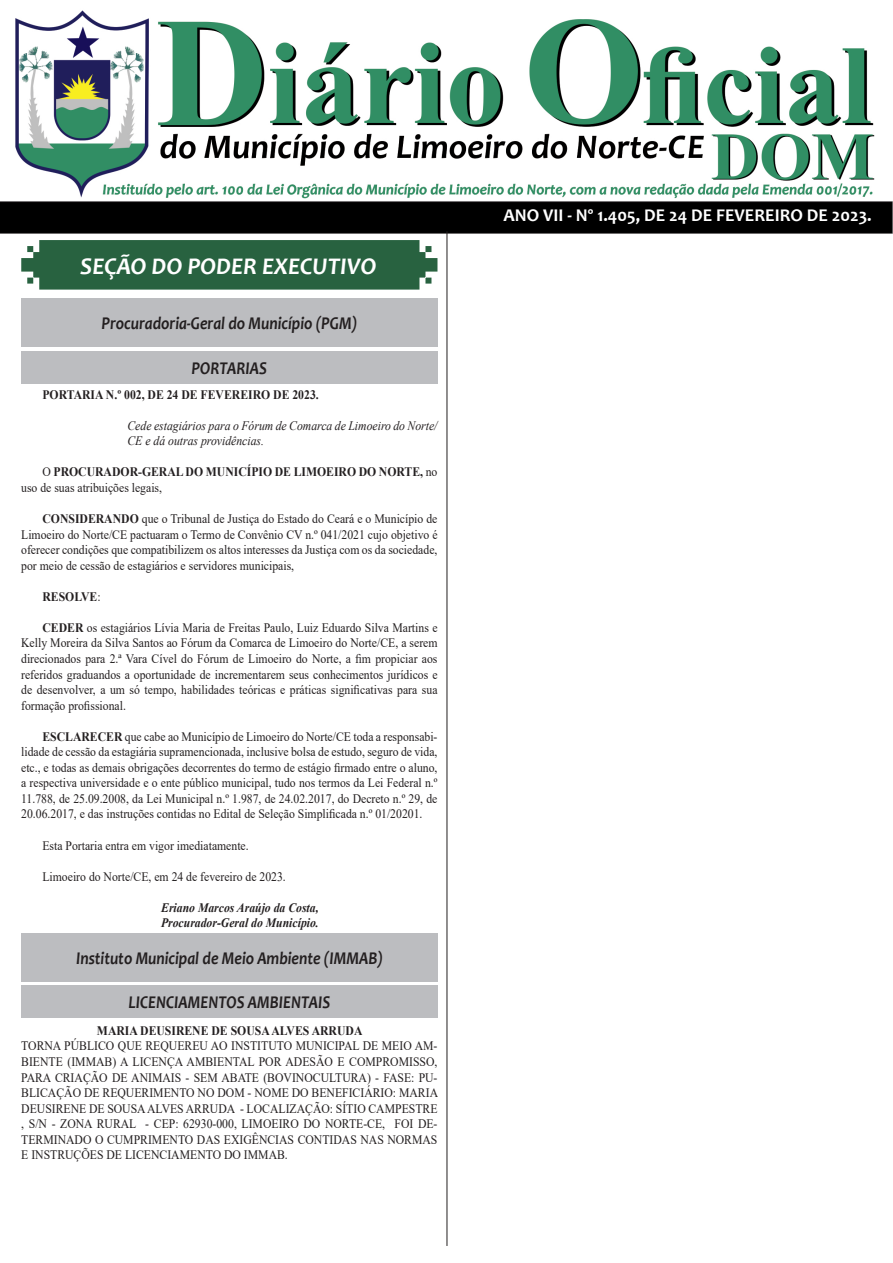
<style>
.page{position:relative;width:893px;height:1263px;background:#fff}
.page>*{position:absolute;margin:0;border:0;box-sizing:border-box;transform-origin:0 0}
.t1{font:italic 700 24px "Candara";color:#fff}
.t2{font:italic 700 18px "Candara";color:#231f20;scale:.87 1}
.t3{font:700 18px "Candara";color:#fff}
.t4{font:12.9px/15.6px "Times New Roman";color:#231f20;text-align:justify;scale:.9 1}
.t5{font:700 12.9px/15.6px "Times New Roman";color:#231f20;scale:.9 1}
.t6{font:italic 12.9px/15.6px "Times New Roman";color:#231f20;scale:.9 1}
.t7{font:italic 700 12.9px "Times New Roman";color:#231f20;scale:.9 1}
.s1{font-weight:400}
.s2{font-weight:700}
</style>
<div class="page">
<img style="left:0;top:10px;width:893px;height:224px">
<svg style="left:21px;top:240px;width:416px;height:50px;background:#346a4a"></svg>
<hr style="left:447px;top:231px;width:1px;height:1015px;background:#231f20">
<div style="left:21px;top:351px;width:416px;height:32px;background:#bcbdc0"></div>
<div style="left:21px;top:298px;width:416px;height:48px;background:#bcbdc0"></div>
<div style="left:21px;top:985px;width:417px;height:32px;background:#bcbdc0"></div>
<div style="left:21px;top:933px;width:417px;height:48px;background:#bcbdc0"></div>
<p class="t1" style="left:80px;top:251px;width:298px">SEÇÃO DO PODER EXECUTIVO</p>
<p class="t2" style="left:101px;top:311px;width:296px">Procuradoria-Geral do Município (PGM)</p>
<p class="t2" style="left:192px;top:357px;width:88px">PORTARIAS</p>
<p class="t5" style="left:42px;top:386px;width:308px">PORTARIA N.º 002, DE 24 DE FEVEREIRO DE 2023.</p>
<p class="t6" style="left:128px;top:417px;width:346px">Cede estagiários para o Fórum de Comarca de Limoeiro do Norte/<br>CE e dá outras providências.</p>
<p class="t5" style="left:21px;top:464px;width:464px;text-indent:21px"><span class="s1">O</span> PROCURADOR-GERAL DO MUNICÍPIO DE LIMOEIRO DO NORTE, <span class="s1">no uso de suas atribuições legais,</span></p>
<p class="t4" style="left:21px;top:510px;width:464px;text-indent:21px"><span class="s2">CONSIDERANDO</span> que o Tribunal de Justiça do Estado do Ceará e o Município de Limoeiro do Norte/CE pactuaram o Termo de Convênio CV n.º 041/2021 cujo objetivo é oferecer condições que compatibilizem os altos interesses da Justiça com os da sociedade, por meio de cessão de estagiários e servidores municipais,</p>
<p class="t5" style="left:42px;top:588px;width:66px">RESOLVE<span class="s1">:</span></p>
<p class="t4" style="left:21px;top:619px;width:464px;text-indent:21px"><span class="s2">CEDER</span> os estagiários Lívia Maria de Freitas Paulo, Luiz Eduardo Silva Martins e Kelly Moreira da Silva Santos ao Fórum da Comarca de Limoeiro do Norte/CE, a serem direcionados para 2.ª Vara Cível do Fórum de Limoeiro do Norte, a fim propiciar aos referidos graduandos a oportunidade de incrementarem seus conhecimentos jurídicos e de desenvolver, a um só tempo, habilidades teóricas e práticas significativas para sua formação profissional.</p>
<p class="t4" style="left:21px;top:728px;width:464px;text-indent:21px"><span class="s2">ESCLARECER</span> que cabe ao Município de Limoeiro do Norte/CE toda a responsabi&shy;lidade de cessão da estagiária supramencionada, inclusive bolsa de estudo, seguro de vida, etc., e todas as demais obrigações decorrentes do termo de estágio firmado entre o aluno, a respectiva universidade e o ente público municipal, tudo nos termos da Lei Federal n.º 11.788, de 25.09.2008, da Lei Municipal n.º 1.987, de 24.02.2017, do Decreto n.º 29, de 20.06.2017, e das instruções contidas no Edital de Seleção Simplificada n.º 01/20201.</p>
<p class="t4" style="left:42px;top:837px;width:231px">Esta Portaria entra em vigor imediatamente.</p>
<p class="t4" style="left:42px;top:868px;width:272px">Limoeiro do Norte/CE, em 24 de fevereiro de 2023.</p>
<p class="t7" style="left:161px;top:898px;width:176px">Eriano Marcos Araújo da Costa,</p>
<p class="t7" style="left:161px;top:914px;width:177px">Procurador-Geral do Município.</p>
<p class="t2" style="left:76px;top:946px;width:354px">Instituto Municipal de Meio Ambiente (IMMAB)</p>
<p class="t2" style="left:129px;top:991px;width:234px">LICENCIAMENTOS AMBIENTAIS</p>
<p class="t5" style="left:97px;top:1022px;width:296px">MARIA DEUSIRENE DE SOUSA ALVES ARRUDA</p>
<p class="t4" style="left:21px;top:1038px;width:465px">TORNA PÚBLICO QUE REQUEREU AO INSTITUTO MUNICIPAL DE MEIO AM-BIENTE (IMMAB) A LICENÇA AMBIENTAL POR ADESÃO E COMPROMISSO, PARA CRIAÇÃO DE ANIMAIS - SEM ABATE (BOVINOCULTURA) - FASE: PU-BLICAÇÃO DE REQUERIMENTO NO DOM - NOME DO BENEFICIÁRIO: MARIA DEUSIRENE DE SOUSA ALVES ARRUDA - LOCALIZAÇÃO: SÍTIO CAMPESTRE , S/N - ZONA RURAL - CEP: 62930-000, LIMOEIRO DO NORTE-CE, FOI DE-TERMINADO O CUMPRIMENTO DAS EXIGÊNCIAS CONTIDAS NAS NORMAS E INSTRUÇÕES DE LICENCIAMENTO DO IMMAB.</p>
<p class="t3" style="left:503px;top:204px;width:370px">ANO VII - Nº 1.405, DE 24 DE FEVEREIRO DE 2023.</p>
</div>
